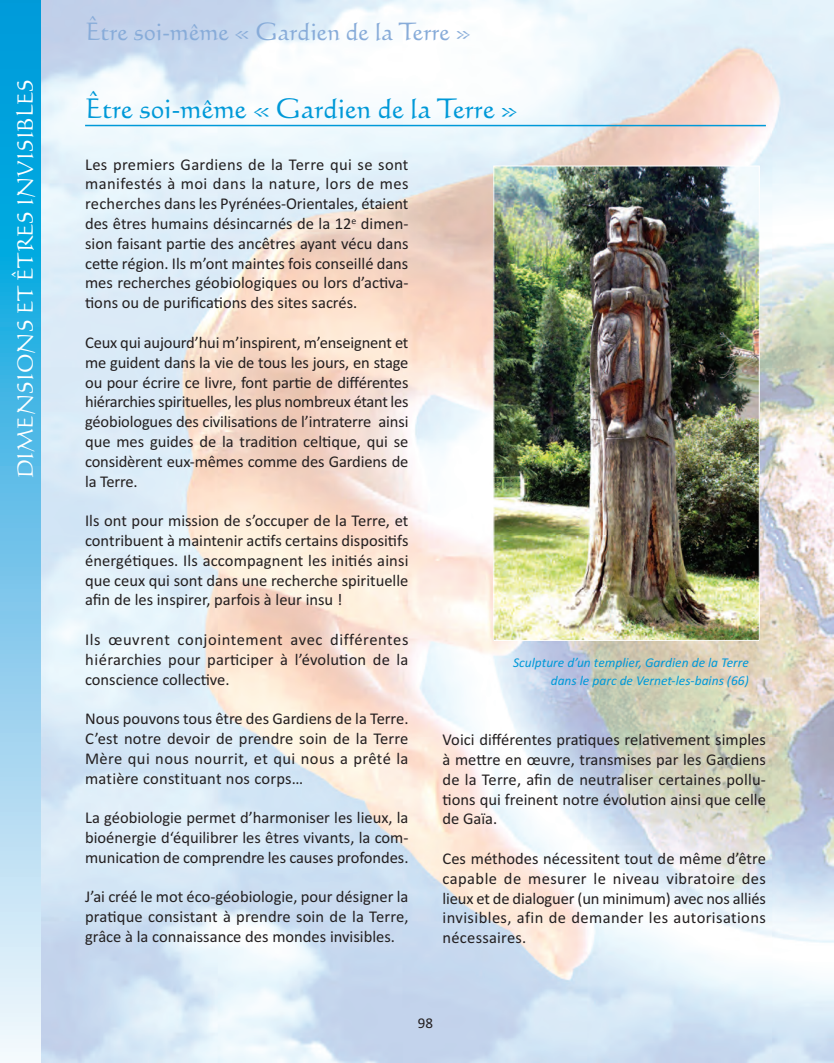
<style>
.page{position:relative;width:834px;height:1063px;background:#fff}
.page>*{position:absolute;margin:0;border:0;box-sizing:border-box;transform-origin:0 0}
.t1{font:27px "Calligraphic 421 BT Roman B";color:#0099d8}
.t2{font:24px "Calligraphic 421 BT Roman B";color:#88acd9}
.t3{font:21px "Calligraphic 421 BT Roman B";color:#fff}
.t4{font:16.5px/19.8px "Calibri";color:#231f20;text-align:justify}
.t5{font:15px "Calibri";color:#231f20}
.t6{font:italic 13.5px/18.5px "Calibri";color:#0099d8;text-align:right}
</style>
<div class="page">
<img style="left:41px;top:0;width:792px;height:1063px">
<svg style="left:0;top:0;width:41px;height:1061px;background:#68c3e9"></svg>
<hr style="left:85px;top:125px;width:680px;height:1px;background:#0099d8">
<img style="left:495px;top:168px;width:262px;height:471px">
<div style="left:493px;top:166px;width:266px;height:475px;border:1px solid #fff"></div>
<p class="t3" style="left:13px;top:478px;width:401px;rotate:-90deg">DIMENSIONS ET ÊTRES INVISIBLES</p>
<h2 class="t2" style="left:85px;top:17px;width:387px">Être soi-même « Gardien de la Terre »</h2>
<h1 class="t1" style="left:85px;top:93px;width:434px">Être soi-même « Gardien de la Terre »</h1>
<p class="t4" style="left:85px;top:154px;width:325px">Les premiers Gardiens de la Terre qui se sont manifestés à moi dans la nature, lors de mes recherches dans les Pyrénées-Orientales, étaient des êtres humains désincarnés de la 12<sup>e</sup> dimen&shy;sion faisant partie des ancêtres ayant vécu dans cette région. Ils m’ont maintes fois conseillé dans mes recherches géobiologiques ou lors d’activa&shy;tions ou de purifications des sites sacrés.</p>
<p class="t4" style="left:85px;top:332px;width:325px">Ceux qui aujourd’hui m’inspirent, m’enseignent et me guident dans la vie de tous les jours, en stage ou pour écrire ce livre, font partie de différentes hiérarchies spirituelles, les plus nombreux étant les géobiologues des civilisations de l’intraterre ainsi que mes guides de la tradition celtique, qui se considèrent eux-mêmes comme des Gardiens de la Terre.</p>
<p class="t4" style="left:85px;top:511px;width:325px">Ils ont pour mission de s’occuper de la Terre, et contribuent à maintenir actifs certains dispositifs énergétiques. Ils accompagnent les initiés ainsi que ceux qui sont dans une recherche spirituelle afin de les inspirer, parfois à leur insu !</p>
<p class="t4" style="left:85px;top:629px;width:325px">Ils œuvrent conjointement avec différentes hiérarchies pour participer à l’évolution de la conscience collective.</p>
<p class="t4" style="left:85px;top:709px;width:325px">Nous pouvons tous être des Gardiens de la Terre.<br>C’est notre devoir de prendre soin de la Terre Mère qui nous nourrit, et qui nous a prêté la matière constituant nos corps…</p>
<p class="t4" style="left:85px;top:808px;width:325px">La géobiologie permet d’harmoniser les lieux, la bioénergie d‘équilibrer les êtres vivants, la com&shy;munication de comprendre les causes profondes.</p>
<p class="t4" style="left:85px;top:887px;width:325px">J’ai créé le mot éco-géobiologie, pour désigner la pratique consistant à prendre soin de la Terre, grâce à la connaissance des mondes invisibles.</p>
<p class="t6" style="left:513px;top:653px;width:237px">Sculpture d’un templier, Gardien de la Terre dans le parc de Vernet-les-bains (66)</p>
<p class="t4" style="left:442px;top:730px;width:325px">Voici différentes pratiques relativement simples à mettre en œuvre, transmises par les Gardiens de la Terre, afin de neutraliser certaines pollu&shy;tions qui freinent notre évolution ainsi que celle de Gaïa.</p>
<p class="t4" style="left:442px;top:848px;width:325px">Ces méthodes nécessitent tout de même d’être capable de mesurer le niveau vibratoire des lieux et de dialoguer (un minimum) avec nos alliés invisibles, afin de demander les autorisations nécessaires.</p>
<p class="t5" style="left:418px;top:1014px;width:17px">98</p>
</div>
